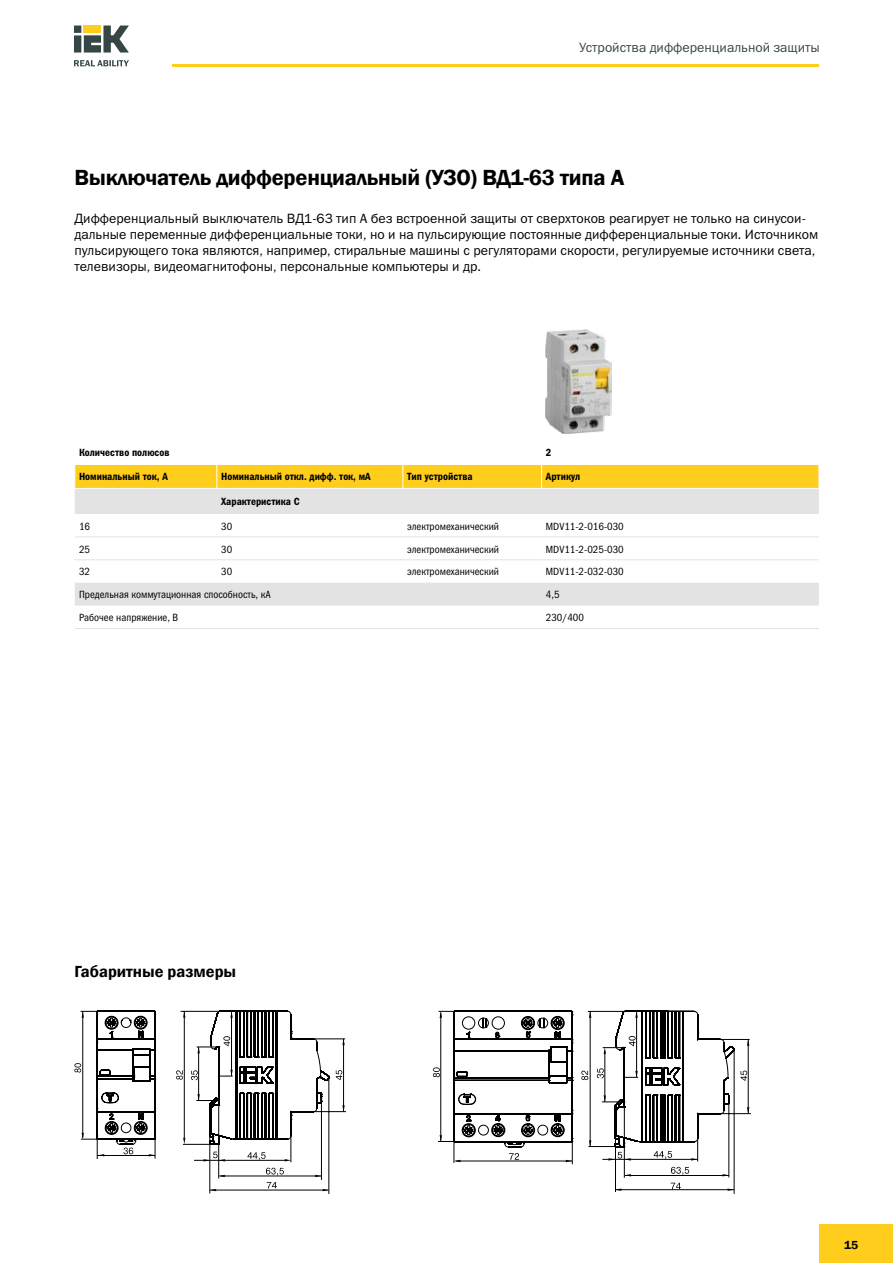
<style>
.page{position:relative;width:893px;height:1263px;background:#fff}
.page>*{position:absolute;margin:0;border:0;box-sizing:border-box;transform-origin:0 0}
.t1{font:600 22.5px "Franklin Gothic";letter-spacing:-.01em;color:#000}
.t2{font:600 16.5px "Franklin Gothic";color:#000}
.t3{font:13.5px/16.2px "Franklin Gothic Book C";color:#000}
.t4{font:13.5px "Franklin Gothic Book C";color:#364647}
.t5{font:600 12px "Franklin Gothic";color:#000}
.t6{font:10.5px "Franklin Gothic Book Cond C";color:#000}
.t7{font:10.5px "Franklin Gothic Demi Cond C";color:#000}
</style>
<div class="page">
<div style="left:819px;top:1225px;width:74px;height:38px;background:#ffcd1c"></div>
<hr style="left:172px;top:64px;width:647px;height:2px;background:#ffcd1c">
<svg style="left:74px;top:26px;width:55px;height:27px"></svg>
<svg style="left:74px;top:60px;width:55px;height:6px"></svg>
<svg style="left:267px;top:1182px;width:10px;height:6px"></svg>
<svg style="left:266px;top:1168px;width:18px;height:8px"></svg>
<hr style="left:220px;top:1176px;width:101px;height:1px;background:#000">
<hr style="left:210px;top:1190px;width:118px;height:1px;background:#000">
<svg style="left:336px;top:1070px;width:6px;height:10px"></svg>
<hr style="left:343px;top:1039px;width:1px;height:72px;background:#000">
<hr style="left:313px;top:1111px;width:33px;height:1px;background:#000">
<hr style="left:313px;top:1038px;width:32px;height:1px;background:#000">
<hr style="left:210px;top:1136px;width:1px;height:57px;background:#000">
<hr style="left:329px;top:1076px;width:1px;height:118px;background:#000">
<hr style="left:321px;top:1102px;width:1px;height:78px;background:#000">
<hr style="left:218px;top:1100px;width:1px;height:78px;background:#000">
<svg style="left:74px;top:1011px;width:256px;height:151px"></svg>
<svg style="left:671px;top:1183px;width:10px;height:6px"></svg>
<hr style="left:624px;top:1107px;width:1px;height:71px;background:#000">
<hr style="left:615px;top:1189px;width:119px;height:1px;background:#000">
<hr style="left:615px;top:1139px;width:1px;height:53px;background:#000">
<svg style="left:727px;top:1188px;width:7px;height:3px"></svg>
<hr style="left:729px;top:1103px;width:1px;height:74px;background:#000">
<hr style="left:734px;top:1050px;width:1px;height:144px;background:#000">
<hr style="left:720px;top:1113px;width:31px;height:1px;background:#000">
<svg style="left:433px;top:1011px;width:317px;height:165px"></svg>
<svg style="left:75px;top:489px;width:744px;height:117px"></svg>
<div style="left:74px;top:465px;width:745px;height:23px;background:#ffcd1c"></div>
<hr style="left:75px;top:537px;width:142px;height:1px;background:#e3e3e3">
<hr style="left:217px;top:537px;width:186px;height:1px;background:#e3e3e3">
<hr style="left:403px;top:537px;width:139px;height:1px;background:#e3e3e3">
<hr style="left:542px;top:537px;width:277px;height:1px;background:#e3e3e3">
<hr style="left:75px;top:559px;width:142px;height:1px;background:#e3e3e3">
<hr style="left:217px;top:559px;width:186px;height:1px;background:#e3e3e3">
<hr style="left:403px;top:559px;width:139px;height:1px;background:#e3e3e3">
<hr style="left:542px;top:559px;width:277px;height:1px;background:#e3e3e3">
<hr style="left:75px;top:628px;width:142px;height:1px;background:#e3e3e3">
<hr style="left:217px;top:628px;width:186px;height:1px;background:#e3e3e3">
<hr style="left:403px;top:628px;width:139px;height:1px;background:#e3e3e3">
<hr style="left:542px;top:628px;width:277px;height:1px;background:#e3e3e3">
<img style="left:546px;top:330px;width:66px;height:103px">
<p class="t4" style="left:579px;top:40px;width:242px">Устройства дифференциальной защиты</p>
<h1 class="t1" style="left:74px;top:164px;width:552px">Выключатель дифференциальный (УЗО) ВД1-63 типа А</h1>
<p class="t3" style="left:74px;top:210px;width:745px">Дифференциальный выключатель ВД1-63 тип А без встроенной защиты от сверхтоков реагирует не только на синусои&shy;дальные переменные дифференциальные токи, но и на пульсирующие постоянные дифференциальные токи. Источником пульсирующего тока являются, например, стиральные машины с регуляторами скорости, регулируемые источники света, телевизоры, видеомагнитофоны, персональные компьютеры и др.</p>
<p class="t7" style="left:79px;top:447px;width:92px">Количество полюсов</p>
<p class="t7" style="left:546px;top:447px;width:7px">2</p>
<p class="t7" style="left:79px;top:470px;width:90px">Номинальный ток, А</p>
<p class="t7" style="left:221px;top:470px;width:151px">Номинальный откл. дифф. ток, мА</p>
<p class="t7" style="left:407px;top:470px;width:67px">Тип устройства</p>
<p class="t7" style="left:546px;top:470px;width:36px">Артикул</p>
<p class="t7" style="left:221px;top:496px;width:80px">Характеристика C</p>
<p class="t6" style="left:79px;top:520px;width:13px">16</p>
<p class="t6" style="left:221px;top:520px;width:13px">30</p>
<p class="t6" style="left:407px;top:520px;width:93px">электромеханический</p>
<p class="t6" style="left:546px;top:520px;width:79px">MDV11-2-016-030</p>
<p class="t6" style="left:79px;top:543px;width:13px">25</p>
<p class="t6" style="left:221px;top:543px;width:13px">30</p>
<p class="t6" style="left:407px;top:543px;width:93px">электромеханический</p>
<p class="t6" style="left:546px;top:543px;width:79px">MDV11-2-025-030</p>
<p class="t6" style="left:79px;top:566px;width:13px">32</p>
<p class="t6" style="left:221px;top:566px;width:13px">30</p>
<p class="t6" style="left:407px;top:566px;width:93px">электромеханический</p>
<p class="t6" style="left:546px;top:566px;width:79px">MDV11-2-032-030</p>
<p class="t6" style="left:79px;top:589px;width:193px">Предельная коммутационная способность, кА</p>
<p class="t6" style="left:546px;top:589px;width:15px">4,5</p>
<p class="t6" style="left:79px;top:612px;width:101px">Рабочее напряжение, В</p>
<p class="t6" style="left:546px;top:612px;width:40px">230/400</p>
<p class="t2" style="left:74px;top:961px;width:163px">Габаритные размеры</p>
<p class="t5" style="left:844px;top:1237px;width:16px">15</p>
</div>
